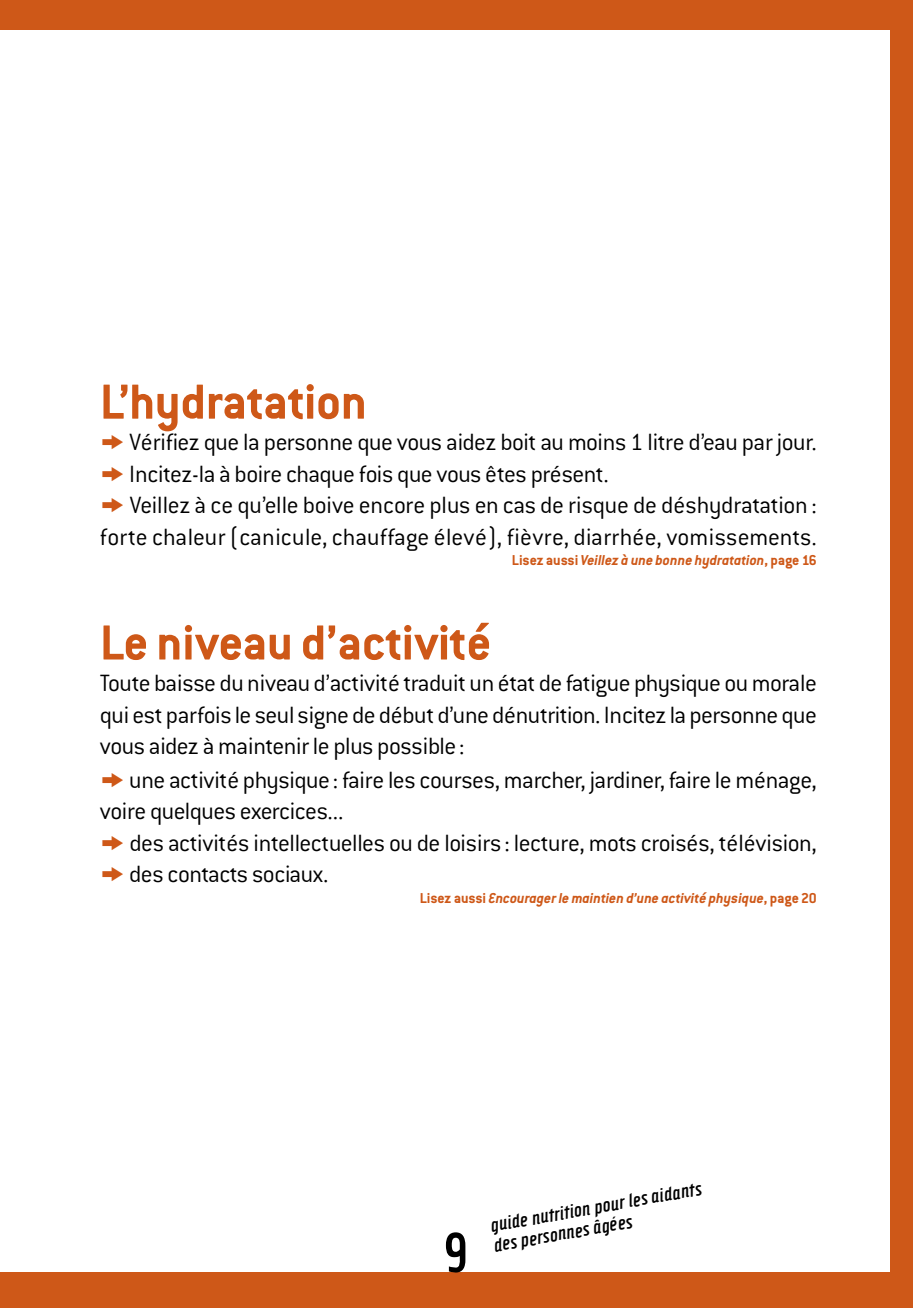
<style>
.page{position:relative;width:913px;height:1308px;background:#fff}
.page>*{position:absolute;margin:0;border:0;box-sizing:border-box;transform-origin:0 0}
.t1{font:58.5px "Hybrid";color:#000}
.t2{font:700 54px "Conduit ITC";letter-spacing:-.005em;color:#ce5818}
.t3{font:300 25.88px/31.9px "Conduit ITC";letter-spacing:-.015em;color:#000}
.t4{font:italic 20.25px/20.2px "Hybrid";color:#000}
.t5{font:italic 700 15.75px "Conduit ITC";letter-spacing:-.005em;color:#ce5818}
.s1{font-family:"Zeal";font-weight:400;color:#ce5818}
.s2{font-style:normal}
</style>
<div class="page">
<div style="left:0;top:0;width:912px;height:30px;background:#ce5818"></div>
<div style="left:0;top:1271px;width:912px;height:36px;background:#ce5818"></div>
<div style="left:889px;top:0;width:23px;height:1301px;background:#ce5818"></div>
<h2 class="t2" style="left:100px;top:370px;width:268px">L’hydratation</h2>
<p class="t3" style="left:100px;top:426px;width:718px"><span class="s1">k</span> Vérifiez que la personne que vous aidez boit au moins 1 litre d’eau par jour. <span class="s1">k</span>Incitez-la à boire chaque fois que vous êtes présent.<br><span class="s1">k</span> Veillez à ce qu’elle boive encore plus en cas de risque de déshydratation : forte chaleur (canicule, chauffage élevé), fièvre, diarrhée, vomissements.</p>
<p class="t5" style="left:511px;top:551px;width:306px"><span class="s2">Lisez aussi</span> Veillez à une bonne hydratation<span class="s2">, page 16</span></p>
<h2 class="t2" style="left:100px;top:611px;width:393px">Le niveau d’activité</h2>
<p class="t3" style="left:100px;top:667px;width:718px">Toute baisse du niveau d’activité traduit un état de fatigue physique oumorale qui est parfois le seul signe de début d’une dénutrition. Incitez la personne que vous aidez à maintenir le plus possible :<br><span class="s1">k</span>une activité physique : faire les courses, marcher, jardiner, faire le ménage, voire quelques exercices...<br><span class="s1">k</span>des activités intellectuelles ou de loisirs : lecture, mots croisés, télévision, <span class="s1">k</span>des contacts sociaux.</p>
<p class="t5" style="left:419px;top:888px;width:398px"><span class="s2">Lisez aussi</span> Encouragerle maintien d’une activité physique<span class="s2">, page 20</span></p>
<h1 class="t1" style="left:443px;top:1222px;width:27px">9</h1>
<p class="t4" style="left:489px;top:1215px;width:216px;rotate:-10deg">guide nutrition pour les aidants des personnes âgées</p>
</div>
